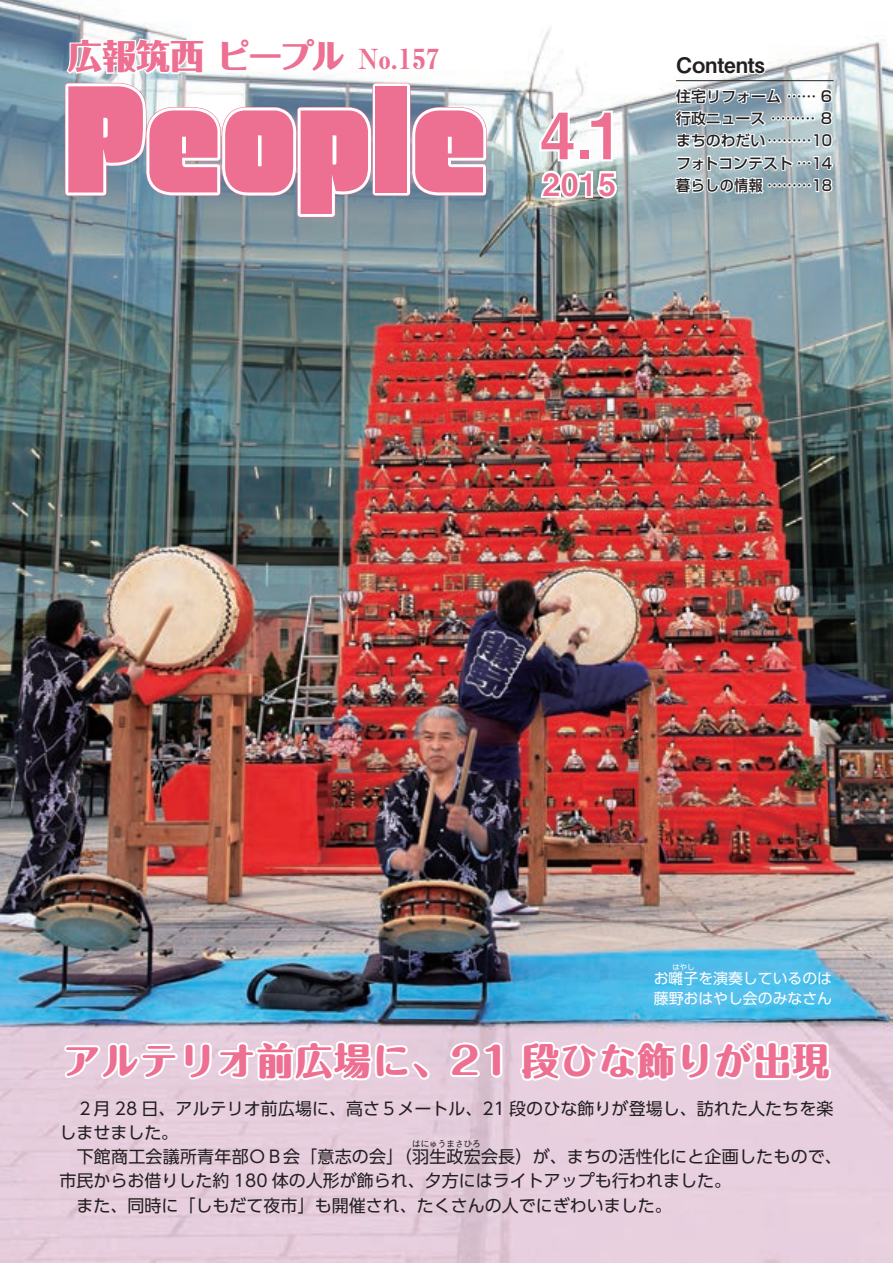
<style>
.page{position:relative;width:893px;height:1263px;background:#fff}
.page>*{position:absolute;margin:0;border:0;box-sizing:border-box;transform-origin:0 0}
.t1{font:63.75px "Midashi Go Pro MB31";color:#ed7093;scale:.94 1}
.t2{font:800 37.2px "Maru Fo Pro";letter-spacing:.04em;color:#ed7093}
.t3{font:800 34.05px "Folk Pro";color:#ed7093}
.t4{font:30.9px "Midashi Go Pro MB31";color:#ed7093}
.t5{font:21.3px "Midashi Go Pro MB31";color:#231f20}
.t6{font:16.95px/24.2px "UD Shin Go Pro";color:#231f20}
.t7{font:500 14.85px/22.4px "Shin Go Pro";color:#231f20;text-align:justify}
.t8{font:14.85px "UD Shin Go Pro";color:#fff}
.t9{font:8.55px "UD Shin Go Pro";letter-spacing:.005em;color:#231f20}
.t10{font:7.5px "UD Shin Go Pro";color:#fff}
.s1{font-family:"Midashi Min Pro MA31";font-weight:400;font-size:27.6px}
.s2{font-family:"Futo Go B101 Pro";font-weight:700}
</style>
<div class="page">
<img style="left:0;top:0;width:893px;height:1263px">
<svg style="left:65px;top:37px;width:141px;height:39px"></svg>
<svg style="left:357px;top:45px;width:35px;height:27px"></svg>
<div style="left:391px;top:64px;width:6px;height:7px;border:2px solid #fff;border-radius:50%"></div>
<svg style="left:398px;top:46px;width:44px;height:26px"></svg>
<svg style="left:675px;top:55px;width:92px;height:21px"></svg>
<hr style="left:676px;top:80px;width:157px;height:1px;background:#231f20">
<div style="left:372px;top:83px;width:39px;height:113px;background:#e59bb2;border-radius:3px"></div>
<svg style="left:373px;top:83px;width:37px;height:112px"></svg>
<div style="left:376px;top:86px;width:31px;height:106px;background:#ed7093"></div>
<svg style="left:64px;top:82px;width:308px;height:149px"></svg>
<svg style="left:411px;top:106px;width:77px;height:91px"></svg>
<svg style="left:220px;top:37px;width:31px;height:36px"></svg>
<svg style="left:279px;top:37px;width:68px;height:37px"></svg>
<svg style="left:673px;top:86px;width:161px;height:110px"></svg>
<svg style="left:535px;top:108px;width:84px;height:92px"></svg>
<img style="left:62px;top:944px;width:370px;height:214px">
<svg style="left:448px;top:1040px;width:58px;height:41px"></svg>
<svg style="left:518px;top:1034px;width:315px;height:223px"></svg>
<h3 class="t3" style="left:68px;top:27px;width:373px">広報筑西ピープル <span class="s1">No.157</span></h3>
<h1 class="t1" style="left:541px;top:84px;width:88px">4.1</h1>
<h3 class="t4" style="left:542px;top:159px;width:75px">2015</h3>
<p class="t5" style="left:676px;top:48px;width:91px">Contents</p>
<p class="t7" style="left:676px;top:83px;width:158px">住宅リフォーム <span class="s2">……</span> 6行政ニュース <span class="s2">………</span> 8まちのわだい <span class="s2">………</span>10フォトコンテスト <span class="s2">…</span>14暮らしの情報 <span class="s2">………</span>18</p>
<p class="t10" style="left:672px;top:961px;width:24px">はやし</p>
<p class="t8" style="left:654px;top:986px;width:180px">藤野おはやし会のみなさん</p>
<p class="t8" style="left:654px;top:967px;width:180px">お囃子を演奏しているのは</p>
<h2 class="t2" style="left:63px;top:1031px;width:768px">アルテリオ前広場に、21 段ひな飾りが出現</h2>
<p class="t6" style="left:59px;top:1096px;width:784px">　２月 28 日、アルテリオ前広場に、高さ５メートル、21 段のひな飾りが登場し、訪れた人たちを楽しませました。<br>　下館商工会議所青年部ＯＢ会「意志の会」（羽生政宏会長）が、まちの活性化にと企画したもので、</p>
<p class="t9" style="left:412px;top:1137px;width:70px">はにゅうまさひろ</p>
<p class="t6" style="left:60px;top:1168px;width:673px">市民からお借りした約 180 体の人形が飾られ、夕方にはライトアップも行われました。　また、同時に「しもだて夜市」も開催され、たくさんの人でにぎわいました。</p>
</div>
